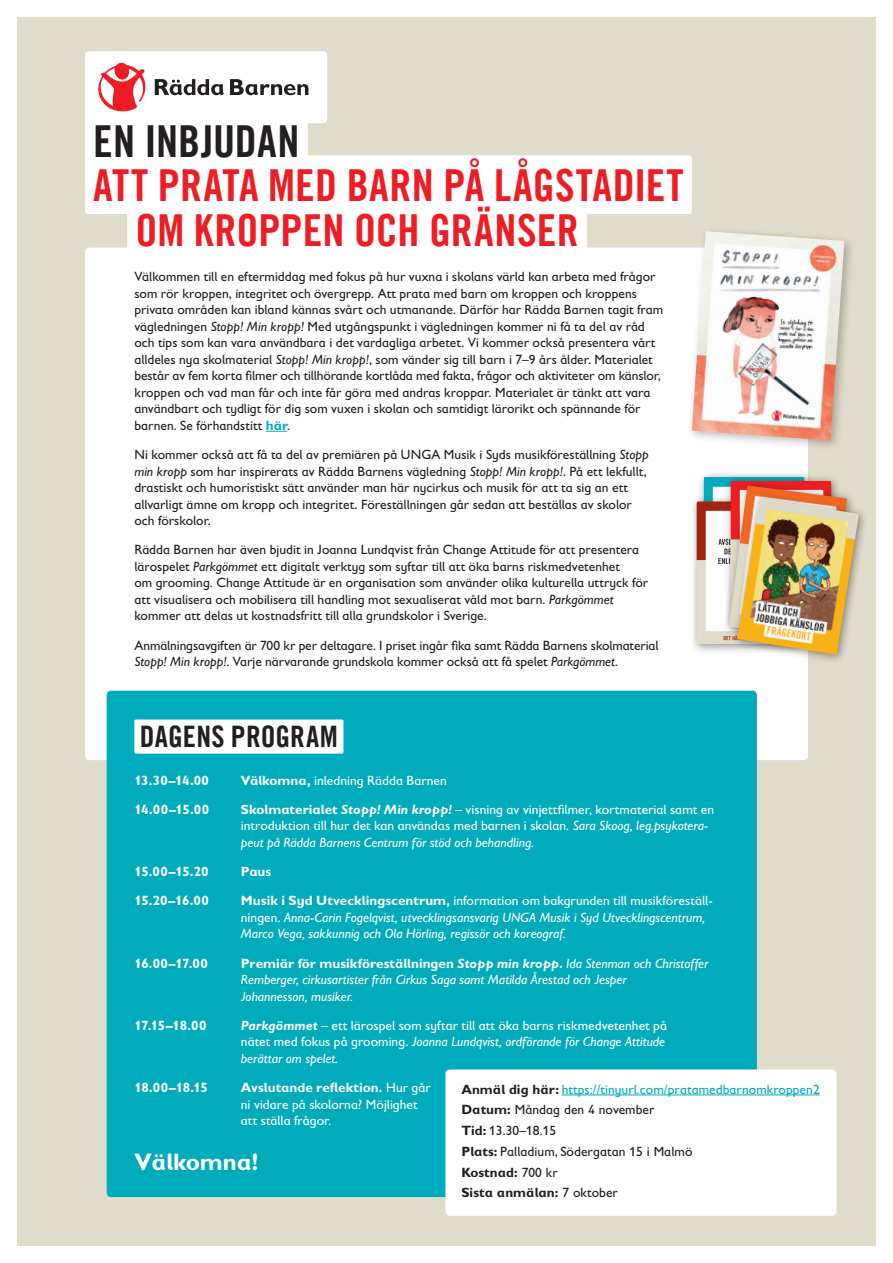
<style>
.page{position:relative;width:893px;height:1263px;background:#fff}
.page>*{position:absolute;margin:0;border:0;box-sizing:border-box;transform-origin:0 0}
.t1{font:44.1px/45.6px "Trade Gothic LT Com Bd Cn 20";letter-spacing:.005em;color:#ee1d23}
.t2{font:44.1px "Trade Gothic LT Com Bd Cn 20";color:#231f20}
.t3{font:29.7px "Trade Gothic LT Com Bd Cn 20";letter-spacing:.01em;color:#231f20}
.t4{font:700 24px "Gill Sans Infant Std";color:#fff}
.t5{font:13.5px/16.5px "Gill Sans Infant Std";color:#231f20}
.t6{font:13.5px/16.5px "Gill Sans Infant Std";color:#fff}
.t7{font:italic 13.5px/16.5px "Gill Sans Infant Std";color:#fff}
.t8{font:700 13.5px "Gill Sans Infant Std";letter-spacing:-.025em;color:#fff}
.s1{font-style:italic}
.s2{font-weight:700;color:#00acbb}
.s3{font-weight:700}
.s4{font-weight:700;font-style:italic}
.s5{font-weight:700;font-style:normal}
.s6{font-style:normal}
.s7{color:#00acbb}
</style>
<div class="page">
<div style="left:17px;top:17px;width:859px;height:1229px;background:#e0dccb"></div>
<div style="left:85px;top:248px;width:723px;height:512px;background:#fff;border-radius:4px"></div>
<div style="left:85px;top:51px;width:242px;height:72px;background:#fff;border-radius:4px"></div>
<svg style="left:98px;top:62px;width:48px;height:50px"></svg>
<svg style="left:230px;top:79px;width:78px;height:16px"></svg>
<svg style="left:155px;top:79px;width:69px;height:16px"></svg>
<div style="left:85px;top:155px;width:607px;height:59px;background:#fff;border-radius:3px"></div>
<div style="left:127px;top:205px;width:460px;height:51px;background:#fff;border-radius:3px"></div>
<div style="left:107px;top:691px;width:650px;height:506px;background:#00acbb;border-radius:4px"></div>
<div style="left:134px;top:719px;width:209px;height:35px;background:#fff;border-radius:2px"></div>
<div style="left:445px;top:1069px;width:391px;height:147px;background:#fff;border-radius:4px"></div>
<hr style="left:562px;top:1094px;width:258px;height:1px;background:#00acbb">
<svg style="left:266px;top:431px;width:21px;height:1px"></svg>
<div style="left:697px;top:470px;width:118px;height:159px;background:#231f20;opacity:.5"></div>
<img style="left:704px;top:477px;width:20px;height:18px">
<div style="left:690px;top:495px;width:117px;height:159px;background:#231f20;opacity:.5"></div>
<img style="left:697px;top:501px;width:25px;height:143px">
<div style="left:724px;top:474px;width:117px;height:160px;background:#231f20;opacity:.5"></div>
<div style="left:722px;top:479px;width:135px;height:171px;background:#231f20;opacity:.5"></div>
<img style="left:729px;top:486px;width:118px;height:154px">
<div style="left:731px;top:492px;width:138px;height:172px;background:#231f20;opacity:.5"></div>
<img style="left:738px;top:498px;width:121px;height:157px">
<div style="left:686px;top:226px;width:169px;height:225px;background:#231f20;opacity:.3"></div>
<img style="left:692px;top:231px;width:152px;height:209px">
<div style="left:85px;top:116px;width:223px;height:51px;background:#fff;border-radius:3px"></div>
<h1 class="t2" style="left:93px;top:115px;width:208px">EN INBJUDAN</h1>
<h1 class="t1" style="left:135px;top:162px;width:550px;text-indent:-42px">ATT PRATA MED BARN PÅ LÅGSTADIET<br>OM KROPPEN OCH GRÄNSER</h1>
<p class="t5" style="left:134px;top:268px;width:530px">Välkommen till en eftermiddag med fokus på hur vuxna i skolans värld kan arbeta med frågor som rör kroppen, integritet och övergrepp. Att prata med barn om kroppen och kroppens privata områden kan ibland kännas svårt och utmanande. Därför har Rädda Barnen tagit fram vägledningen <span class="s1">Stopp! Min kropp!</span> Med utgångspunkt i vägledningen kommer ni få ta del av råd och tips som kan vara användbara i det vardagliga arbetet. Vi kommer också presentera vårt alldeles nya skolmaterial <span class="s1">Stopp! Min kropp!</span>, som vänder sig till barn i 7–9 års ålder. Materialet består av fem korta filmer och tillhörande kortlåda med fakta, frågor och aktiviteter om känslor, kroppen och vad man får och inte får göra med andras kroppar. Materialet är tänkt att vara användbart och tydligt för dig som vuxen i skolan och samtidigt lärorikt och spännande för barnen. Se förhandstitt <span class="s2">här</span>.</p>
<p class="t5" style="left:134px;top:446px;width:516px">Ni kommer också att få ta del av premiären på UNGA Musik i Syds musikföreställning <span class="s1">Stopp min kropp</span> som har inspirerats av Rädda Barnens vägledning <span class="s1">Stopp! Min kropp!</span>. På ett lekfullt, drastiskt och humoristiskt sätt använder man här nycirkus och musik för att ta sig an ett allvarligt ämne om kropp och integritet. Föreställningen går sedan att beställas av skolor och förskolor.</p>
<p class="t5" style="left:134px;top:541px;width:515px">Rädda Barnen har även bjudit in Joanna Lundqvist från Change Attitude för att presentera lärospelet <span class="s1">Parkgömmet</span> ett digitalt verktyg som syftar till att öka barns riskmedvetenhet<br>om grooming. Change Attitude är en organisation som använder olika kulturella uttryck för att visualisera och mobilisera till handling mot sexualiserat våld mot barn. <span class="s1">Parkgömmet </span>kommer att delas ut kostnadsfritt till alla grundskolor i Sverige.</p>
<p class="t5" style="left:134px;top:637px;width:526px">Anmälningsavgiften är 700 kr per deltagare. I priset ingår fika samt Rädda Barnens skolmaterial<br><span class="s1">Stopp! Min kropp!</span>. Varje närvarande grundskola kommer också att få spelet <span class="s1">Parkgömmet</span>.</p>
<h2 class="t3" style="left:140px;top:719px;width:200px">DAGENS PROGRAM</h2>
<p class="t8" style="left:134px;top:772px;width:76px">13.30–14.00</p>
<p class="t6" style="left:241px;top:772px;width:208px"><span class="s3">Välkomna,</span> inledning Rädda Barnen</p>
<p class="t8" style="left:134px;top:801px;width:76px">14.00–15.00</p>
<p class="t6" style="left:241px;top:801px;width:475px"><span class="s3">Skolmaterialet</span> <span class="s4">Stopp! Min kropp!</span> – visning av vinjettfilmer, kortmaterial samt en introduktion till hur det kan användas med barnen i skolan. <span class="s1">Sara Skoog, leg.psykotera&shy;peut på Rädda Barnens Centrum för stöd och behandling.</span></p>
<p class="t8" style="left:134px;top:863px;width:76px">15.00–15.20</p>
<p class="t8" style="left:241px;top:863px;width:32px">Paus</p>
<p class="t8" style="left:134px;top:893px;width:76px">15.20–16.00</p>
<p class="t7" style="left:241px;top:892px;width:473px"><span class="s5">Musik i Syd Utvecklingscentrum,</span> <span class="s6">information om bakgrunden till musikföreställ&shy;ningen.</span> Anna-Carin Fogelqvist, utvecklingsansvarig UNGA Musik i Syd Utvecklingscentrum,<br>Marco Vega, sakkunnig och Ola Hörling, regissör och koreograf.</p>
<p class="t8" style="left:134px;top:955px;width:75px">16.00–17.00</p>
<p class="t7" style="left:241px;top:955px;width:469px"><span class="s5">Premiär för musikföreställningen</span> <span class="s3">Stopp min kropp</span><span class="s5">.</span> Ida Stenman och Christoffer<br>Remberger, cirkusartister från Cirkus Saga samt Matilda Årestad och Jesper<br>Johannesson, musiker.</p>
<p class="t8" style="left:134px;top:1017px;width:74px">17.15–18.00</p>
<p class="t6" style="left:241px;top:1017px;width:428px"><span class="s4">Parkgömmet</span> – ett lärospel som syftar till att öka barns riskmedvetenhet på nätet med fokus på grooming. <span class="s1">Joanna Lundqvist, ordförande för Change Attitude berättar om spelet.</span></p>
<p class="t8" style="left:134px;top:1079px;width:75px">18.00–18.15</p>
<p class="t6" style="left:241px;top:1079px;width:191px"><span class="s3">Avslutande reflektion.</span> Hur går ni vidare på skolorna? Möjlighet att ställa frågor.</p>
<h3 class="t4" style="left:134px;top:1148px;width:125px">Välkomna!</h3>
<p class="t5" style="left:461px;top:1079px;width:360px;line-height:20.7px"><span class="s3">Anmäl dig här:</span> <span class="s7">https://tinyurl.com/pratamedbarnomkroppen2<br></span><span class="s3">Datum:</span> Måndag den 4 november<br><span class="s3">Tid:</span> 13.30–18.15<br><span class="s3">Plats:</span> Palladium, Södergatan 15 i Malmö<br><span class="s3">Kostnad:</span> 700 kr<br><span class="s3">Sista anmälan:</span> 7 oktober</p>
</div>
